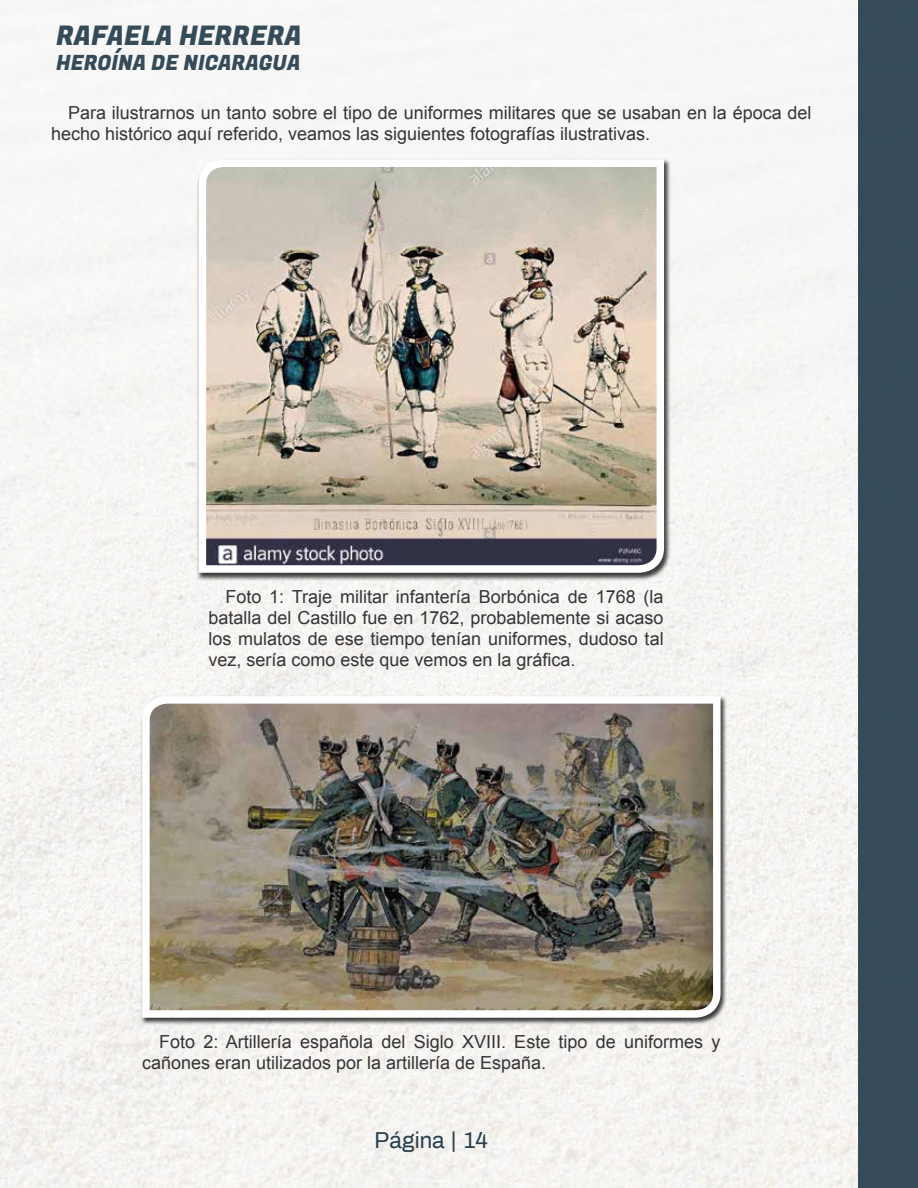
<style>
.page{position:relative;width:918px;height:1188px;background:#fff}
.page>*{position:absolute;margin:0;border:0;box-sizing:border-box;transform-origin:0 0}
.t1{font:27px "Fugaz One";color:#354b5a}
.t2{font:22.5px "Archivo";color:#273f4e}
.t3{font:21px "Fugaz One";color:#354b5a}
.t4{font:18px/21px "Arial";color:#363435}
</style>
<div class="page">
<img style="left:0;top:0;width:858px;height:1188px">
<div style="left:858px;top:0;width:60px;height:1188px;background:#354b59"></div>
<img style="left:195px;top:156px;width:473px;height:421px">
<div style="left:140px;top:695px;width:588px;height:331px;background:#000;opacity:.75"></div>
<img style="left:138px;top:692px;width:586px;height:329px">
<h1 class="t1" style="left:56px;top:16px;width:247px">RAFAELA HERRERA</h1>
<p class="t3" style="left:56px;top:48px;width:246px">HEROÍNA DE NICARAGUA</p>
<p class="t4" style="left:51px;top:102px;width:762px;text-indent:17px">Para ilustrarnos un tanto sobre el tipo de uniformes militares que se usaban en la época del hecho histórico aquí referido, veamos las siguientes fotografías ilustrativas.</p>
<p class="t4" style="left:208px;top:586px;width:457px;text-align:justify;text-indent:17px">Foto 1: Traje militar infantería Borbónica de 1768 (la batalla del Castillo fue en 1762, probablemente si acaso los mulatos de ese tiempo tenían uniformes, dudoso tal vez, sería como este que vemos en la gráfica.</p>
<p class="t4" style="left:142px;top:1031px;width:580px;text-indent:17px">Foto 2: Artillería española del Siglo XVIII. Este tipo de uniformes y cañones eran utilizados por la artillería de España.</p>
<p class="t2" style="left:375px;top:1125px;width:115px">Página | 14</p>
</div>
